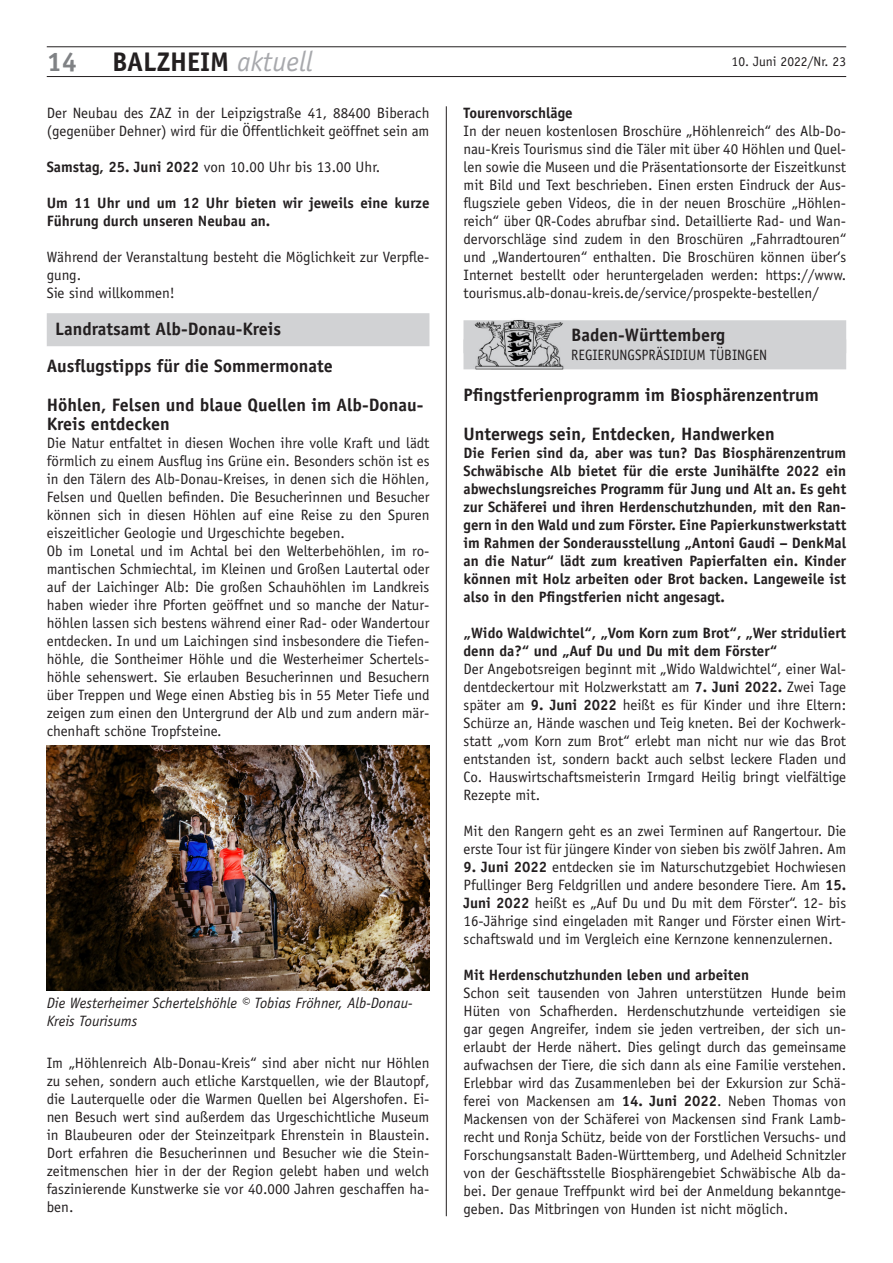
<style>
.page{position:relative;width:893px;height:1263px;background:#fff}
.page>*{position:absolute;margin:0;border:0;box-sizing:border-box;transform-origin:0 0}
.t1{font:700 27px "Officina Sans";color:#231f20}
.t2{font:700 27px "Officina Sans";color:#808285}
.t3{font:700 18px/39px "Officina Sans";color:#231f20}
.t4{font:15px/18px "Officina Sans";color:#231f20;text-align:justify}
.t5{font:700 15px/18px "Officina Sans";color:#231f20}
.t6{font:italic 15px/18px "Officina Sans";color:#231f20}
.t7{font:15px "Officina Sans";color:#231f20;scale:.93 1}
.t8{font:13.5px "Officina Sans";color:#231f20}
.s1{font-weight:400;font-style:italic;font-size:28.35px;color:#a8a9ad}
.s2{font-weight:700}
</style>
<div class="page">
<hr style="left:47px;top:76px;width:799px;height:1px;background:#231f20">
<hr style="left:47px;top:47px;width:799px;height:1px;background:#231f20">
<hr style="left:446px;top:106px;width:1px;height:1110px;background:#231f20">
<div style="left:463px;top:320px;width:383px;height:33px;background:#d1d2d4"></div>
<div style="left:463px;top:339px;width:383px;height:30px;background:#d1d2d4"></div>
<img style="left:473px;top:320px;width:92px;height:50px">
<div style="left:47px;top:313px;width:382px;height:33px;background:#d1d2d4"></div>
<img style="left:47px;top:746px;width:382px;height:244px">
<h1 class="t2" style="left:47px;top:45px;width:32px">14</h1>
<h1 class="t1" style="left:112px;top:45px;width:202px">BALZHEIM <span class="s1">aktuell</span></h1>
<p class="t8" style="left:732px;top:53px;width:116px">10. Juni 2022/Nr. 23</p>
<p class="t5" style="left:463px;top:104px;width:111px">Tourenvorschläge</p>
<p class="t4" style="left:463px;top:122px;width:384px">In der neuen kostenlosen Broschüre „Höhlenreich“ des Alb-Do&shy;nau-Kreis Tourismus sind die Täler mit über 40 Höhlen und Quel&shy;len sowie die Museen und die Präsentationsorte der Eiszeitkunst mit Bild und Text beschrieben. Einen ersten Eindruck der Aus&shy;flugsziele geben Videos, die in der neuen Broschüre „Höhlen&shy;reich“ über QR-Codes abrufbar sind. Detaillierte Rad- und Wan&shy;dervorschläge sind zudem in den Broschüren „Fahrradtouren“ und „Wandertouren“ enthalten. Die Broschüren können über‘s Internet bestellt oder heruntergeladen werden: https://www. tourismus.alb-donau-kreis.de/service/prospekte-bestellen/</p>
<p class="t3" style="left:571px;top:315px;width:155px">Baden-Württemberg</p>
<p class="t7" style="left:571px;top:346px;width:212px">REGIERUNGSPRÄSIDIUM TÜBINGEN</p>
<p class="t3" style="left:463px;top:375px;width:357px">Pfingstferienprogramm im Biosphärenzentrum<br>Unterwegs sein, Entdecken, Handwerken</p>
<p class="t5" style="left:463px;top:444px;width:384px;text-align:justify">Die Ferien sind da, aber was tun? Das Biosphärenzentrum Schwäbische Alb bietet für die erste Junihälfte 2022 ein abwechslungsreiches Programm für Jung und Alt an. Es geht zur Schäferei und ihren Herdenschutzhunden, mit den Ran&shy;gern in den Wald und zum Förster. Eine Papierkunstwerkstatt im Rahmen der Sonderausstellung „Antoni Gaudi – DenkMal an die Natur“ lädt zum kreativen Papierfalten ein. Kinder können mit Holz arbeiten oder Brot backen. Langeweile ist also in den Pfingstferien nicht angesagt.</p>
<p class="t5" style="left:463px;top:624px;width:384px">„Wido Waldwichtel“, „Vom Korn zum Brot“, „Wer striduliert denn da?“ und „Auf Du und Du mit dem Förster“</p>
<p class="t4" style="left:463px;top:660px;width:384px">Der Angebotsreigen beginnt mit „Wido Waldwichtel“, einer Wal&shy;dentdeckertour mit Holzwerkstatt am <span class="s2">7. Juni 2022.</span> Zwei Tage später am <span class="s2">9. Juni 2022</span> heißt es für Kinder und ihre Eltern:<br>Schürze an, Hände waschen und Teig kneten. Bei der Kochwerk&shy;statt „vom Korn zum Brot“ erlebt man nicht nur wie das Brot entstanden ist, sondern backt auch selbst leckere Fladen und Co. Hauswirtschaftsmeisterin Irmgard Heilig bringt vielfältige Rezepte mit.</p>
<p class="t4" style="left:463px;top:822px;width:384px">Mit den Rangern geht es an zwei Terminen auf Rangertour. Die erste Tour ist für jüngere Kinder von sieben bis zwölf Jahren. Am</p>
<p class="t4" style="left:463px;top:858px;width:384px"><span class="s2">9. Juni 2022</span> entdecken sie im Naturschutzgebiet Hochwiesen Pfullinger Berg Feldgrillen und andere besondere Tiere. Am <span class="s2">15.<br>Juni 2022</span> heißt es „Auf Du und Du mit dem Förster“. 12- bis 16-Jährige sind eingeladen mit Ranger und Förster einen Wirt&shy;schaftswald und im Vergleich eine Kernzone kennenzulernen.</p>
<p class="t5" style="left:463px;top:966px;width:287px">Mit Herdenschutzhunden leben und arbeiten</p>
<p class="t4" style="left:463px;top:984px;width:384px">Schon seit tausenden von Jahren unterstützen Hunde beim Hüten von Schafherden. Herdenschutzhunde verteidigen sie gar gegen Angreifer, indem sie jeden vertreiben, der sich un&shy;erlaubt der Herde nähert. Dies gelingt durch das gemeinsame aufwachsen der Tiere, die sich dann als eine Familie verstehen.<br>Erlebbar wird das Zusammenleben bei der Exkursion zur Schä&shy;ferei von Mackensen am <span class="s2">14. Juni 2022</span>. Neben Thomas von Mackensen von der Schäferei von Mackensen sind Frank Lamb&shy;recht und Ronja Schütz, beide von der Forstlichen Versuchs- und Forschungsanstalt Baden-Württemberg, und Adelheid Schnitzler von der Geschäftsstelle Biosphärengebiet Schwäbische Alb da&shy;bei. Der genaue Treffpunkt wird bei der Anmeldung bekanntge&shy;geben. Das Mitbringen von Hunden ist nicht möglich.</p>
<p class="t4" style="left:47px;top:104px;width:384px">Der Neubau des ZAZ in der Leipzigstraße 41, 88400 Biberach (gegenüber Dehner) wird für die Öffentlichkeit geöffnet sein am</p>
<p class="t4" style="left:47px;top:158px;width:335px"><span class="s2">Samstag, 25. Juni 2022</span> von 10.00 Uhr bis 13.00 Uhr.</p>
<p class="t5" style="left:47px;top:193px;width:384px">Um 11 Uhr und um 12 Uhr bieten wir jeweils eine kurze<br>Führung durch unseren Neubau an.</p>
<p class="t4" style="left:47px;top:248px;width:384px;text-align:left">Während der Veranstaltung besteht die Möglichkeit zur Verpfle&shy;gung.<br>Sie sind willkommen!</p>
<p class="t3" style="left:47px;top:310px;width:288px;line-height:36.9px;text-indent:9px">Landratsamt Alb-Donau-Kreis<br>Ausflugstipps für die Sommermonate</p>
<p class="t3" style="left:47px;top:395px;width:378px;line-height:19.5px">Höhlen, Felsen und blaue Quellen im Alb-Donau-<br>Kreis entdecken</p>
<p class="t4" style="left:47px;top:434px;width:384px;text-align:left">Die Natur entfaltet in diesen Wochen ihre volle Kraft und lädt förmlich zu einem Ausflug ins Grüne ein. Besonders schön ist es in den Tälern des Alb-Donau-Kreises, in denen sich die Höhlen, Felsen und Quellen befinden. Die Besucherinnen und Besucher können sich in diesen Höhlen auf eine Reise zu den Spuren eiszeitlicher Geologie und Urgeschichte begeben.<br>Ob im Lonetal und im Achtal bei den Welterbehöhlen, im ro&shy;mantischen Schmiechtal, im Kleinen und Großen Lautertal oder auf der Laichinger Alb: Die großen Schauhöhlen im Landkreis haben wieder ihre Pforten geöffnet und so manche der Natur&shy;höhlen lassen sich bestens während einer Rad- oder Wandertour entdecken. In und um Laichingen sind insbesondere die Tiefen&shy;höhle, die Sontheimer Höhle und die Westerheimer Schertels&shy;höhle sehenswert. Sie erlauben Besucherinnen und Besuchern über Treppen und Wege einen Abstieg bis in 55 Meter Tiefe und zeigen zum einen den Untergrund der Alb und zum andern mär&shy;chenhaft schöne Tropfsteine.</p>
<p class="t6" style="left:47px;top:994px;width:367px">Die Westerheimer Schertelshöhle © Tobias Fröhner, Alb-Donau-<br>Kreis Tourisums</p>
<p class="t4" style="left:47px;top:1054px;width:384px">Im „Höhlenreich Alb-Donau-Kreis“ sind aber nicht nur Höhlen zu sehen, sondern auch etliche Karstquellen, wie der Blautopf, die Lauterquelle oder die Warmen Quellen bei Algershofen. Ei&shy;nen Besuch wert sind außerdem das Urgeschichtliche Museum in Blaubeuren oder der Steinzeitpark Ehrenstein in Blaustein.<br>Dort erfahren die Besucherinnen und Besucher wie die Stein&shy;zeitmenschen hier in der der Region gelebt haben und welch faszinierende Kunstwerke sie vor 40.000 Jahren geschaffen ha&shy;ben.</p>
</div>
